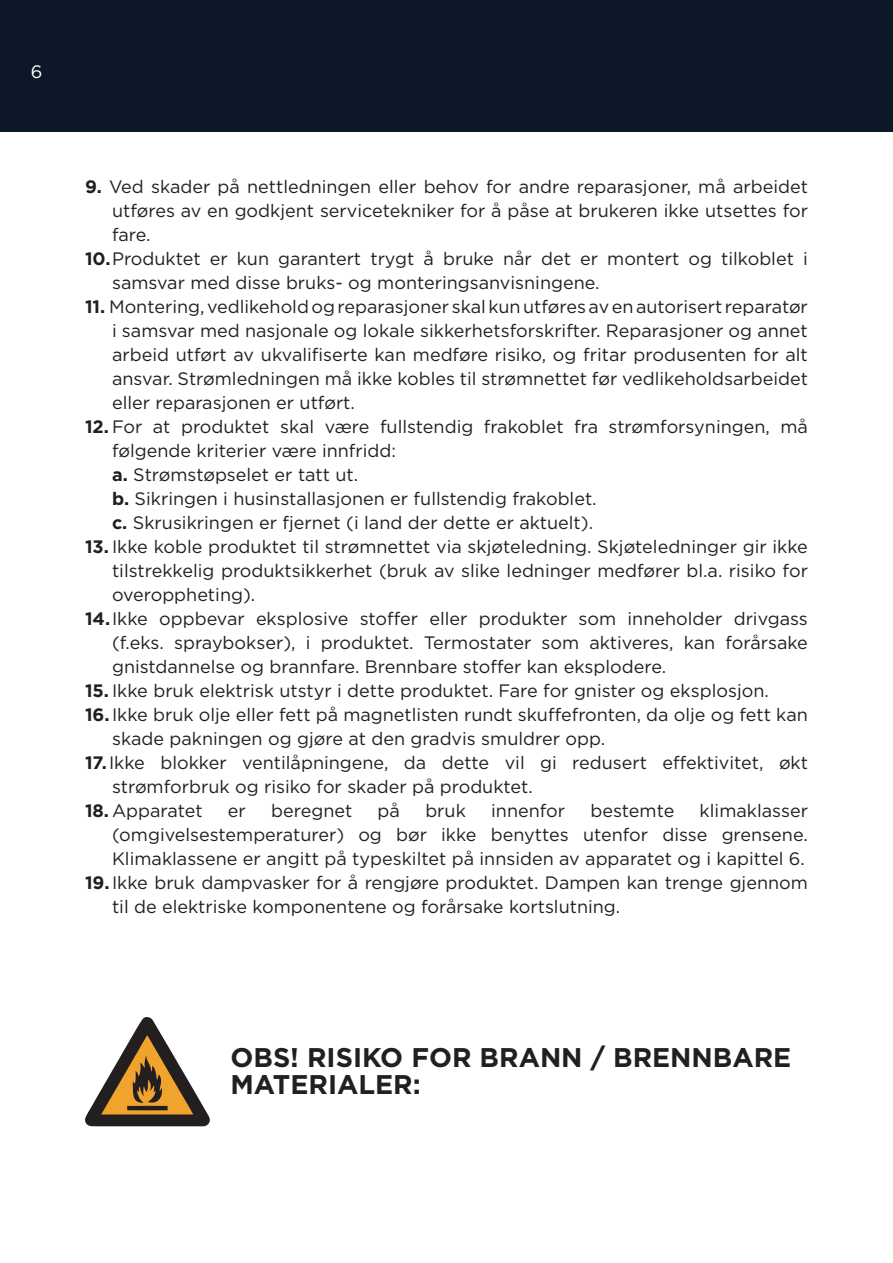
<style>
.page{position:relative;width:893px;height:1263px;background:#fff}
.page>*{position:absolute;margin:0;border:0;box-sizing:border-box;transform-origin:0 0}
.Brødtekst{font:700 27px/27px "Gotham";color:#231f20}
.Brødtekst-2{font:18px/24px "Gotham";color:#231f20;text-align:justify}
.t1{font:18px "Gotham";color:#fff}
.s1{font-weight:700}
</style>
<div class="page">
<div style="left:0;top:0;width:893px;height:132px;background:#0c1828"></div>
<svg style="left:85px;top:1017px;width:125px;height:110px"></svg>
<p class="t1" style="left:31px;top:60px;width:13px">6</p>
<p class="Brødtekst-2" style="left:112px;top:174px;width:697px;text-indent:-27px"><span class="s1">9.</span> Ved skader på nettledningen eller behov for andre reparasjoner, må arbeidet utføres av en godkjent servicetekniker for å påse at brukeren ikke utsettes for fare.</p>
<p class="Brødtekst-2" style="left:112px;top:246px;width:697px;text-indent:-27px"><span class="s1">10.</span>Produktet er kun garantert trygt å bruke når det er montert og tilkoblet i samsvar med disse bruks- og monteringsanvisningene.</p>
<p class="Brødtekst-2" style="left:112px;top:294px;width:697px;text-indent:-27px"><span class="s1">11.</span> Montering, vedlikehold og reparasjoner skal kun utføres av en autorisert reparatør i samsvar med nasjonale og lokale sikkerhetsforskrifter. Reparasjoner og annet arbeid utført av ukvalifiserte kan medføre risiko, og fritar produsenten for alt ansvar. Strømledningen må ikke kobles til strømnettet før vedlikeholdsarbeidet eller reparasjonen er utført.</p>
<p class="Brødtekst-2" style="left:112px;top:414px;width:697px;text-indent:-27px"><span class="s1">12.</span> For at produktet skal være fullstendig frakoblet fra strømforsyningen, må følgende kriterier være innfridd:</p>
<p class="Brødtekst-2" style="left:112px;top:462px;width:248px"><span class="s1">a.</span> Strømstøpselet er tatt ut.</p>
<p class="Brødtekst-2" style="left:112px;top:486px;width:486px"><span class="s1">b.</span> Sikringen i husinstallasjonen er fullstendig frakoblet.</p>
<p class="Brødtekst-2" style="left:112px;top:510px;width:483px"><span class="s1">c.</span> Skrusikringen er fjernet (i land der dette er aktuelt).</p>
<p class="Brødtekst-2" style="left:112px;top:534px;width:697px;text-indent:-27px"><span class="s1">13.</span> Ikke koble produktet til strømnettet via skjøteledning. Skjøteledninger gir ikke tilstrekkelig produktsikkerhet (bruk av slike ledninger medfører bl.a. risiko for overoppheting).</p>
<p class="Brødtekst-2" style="left:112px;top:606px;width:697px;text-indent:-27px"><span class="s1">14.</span>Ikke oppbevar eksplosive stoffer eller produkter som inneholder drivgass (f.eks. spraybokser), i produktet. Termostater som aktiveres, kan forårsake gnistdannelse og brannfare. Brennbare stoffer kan eksplodere.</p>
<p class="Brødtekst-2" style="left:85px;top:678px;width:685px"><span class="s1">15.</span> Ikke bruk elektrisk utstyr i dette produktet. Fare for gnister og eksplosjon.</p>
<p class="Brødtekst-2" style="left:112px;top:702px;width:697px;text-indent:-27px"><span class="s1">16.</span>Ikke bruk olje eller fett på magnetlisten rundt skuffefronten, da olje og fett kan skade pakningen og gjøre at den gradvis smuldrer opp.</p>
<p class="Brødtekst-2" style="left:112px;top:750px;width:697px;text-indent:-27px"><span class="s1">17.</span>Ikke blokker ventilåpningene, da dette vil gi redusert effektivitet, økt strømforbruk og risiko for skader på produktet.</p>
<p class="Brødtekst-2" style="left:85px;top:798px;width:119px"><span class="s1">18.</span> Apparatet</p>
<p class="Brødtekst-2" style="left:228px;top:798px;width:19px">er</p>
<p class="Brødtekst-2" style="left:271px;top:798px;width:83px">beregnet</p>
<p class="Brødtekst-2" style="left:378px;top:798px;width:24px">på</p>
<p class="Brødtekst-2" style="left:425px;top:798px;width:42px">bruk</p>
<p class="Brødtekst-2" style="left:491px;top:798px;width:75px">innenfor</p>
<p class="Brødtekst-2" style="left:590px;top:798px;width:85px">bestemte</p>
<p class="Brødtekst-2" style="left:112px;top:798px;width:697px;text-indent:588px">klimaklasser (omgivelsestemperaturer) og bør ikke benyttes utenfor disse grensene.<br>Klimaklassene er angitt på typeskiltet på innsiden av apparatet og i kapittel 6.</p>
<p class="Brødtekst-2" style="left:112px;top:870px;width:697px;text-indent:-27px"><span class="s1">19.</span>Ikke bruk dampvasker for å rengjøre produktet. Dampen kan trenge gjennom til de elektriske komponentene og forårsake kortslutning.</p>
<p class="Brødtekst" style="left:231px;top:1044px;width:562px">OBS! RISIKO FOR BRANN / BRENNBARE<br>MATERIALER:</p>
</div>
